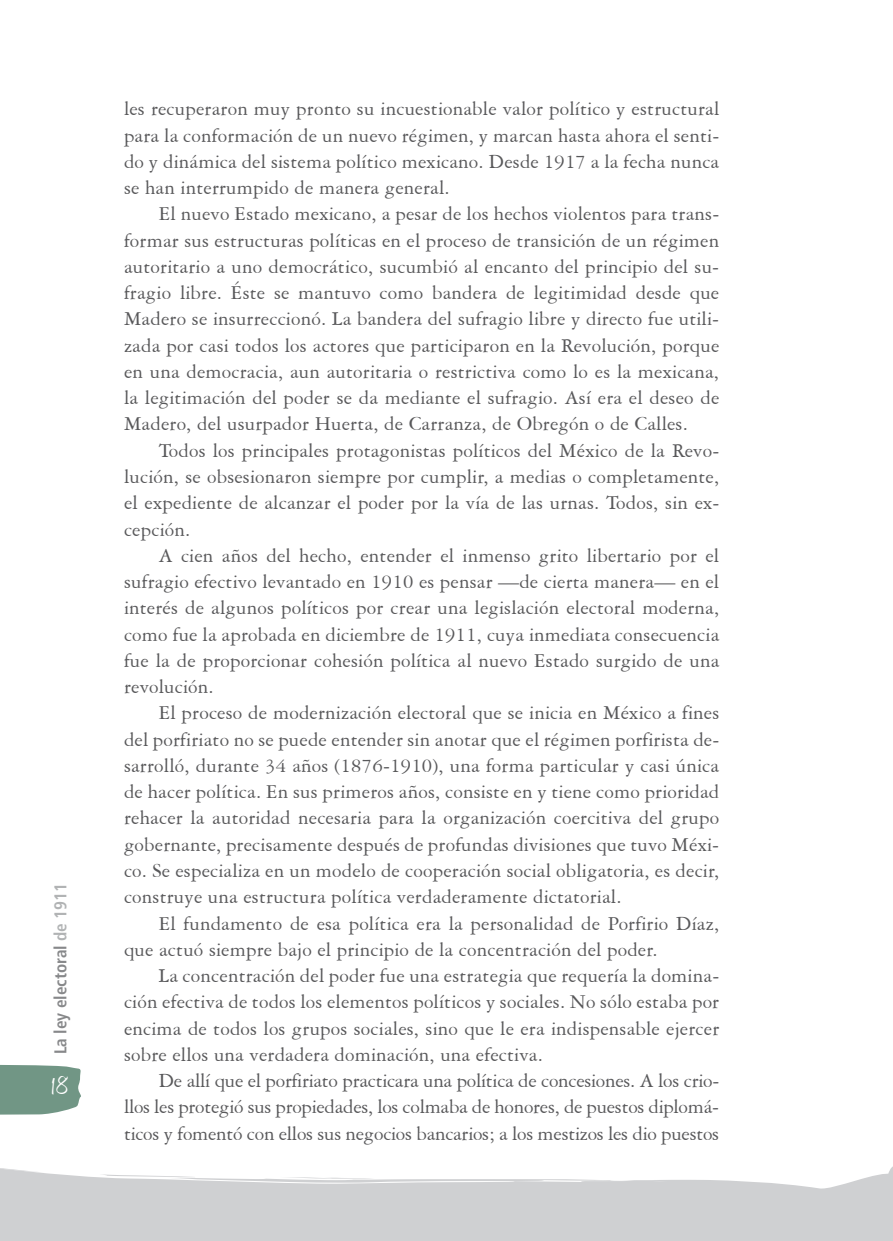
<style>
.page{position:relative;width:893px;height:1241px;background:#fff}
.page>*{position:absolute;margin:0;border:0;box-sizing:border-box;transform-origin:0 0}
.t1{font:300 26.25px "Honey Script";color:#fff}
.t2{font:21px/26.2px "American Garamond BT";letter-spacing:.01em;color:#58585a;text-align:justify}
.t3{font:700 condensed 17.15px "Frutiger";color:#87888a}
.s1{color:#b1b3b4}
</style>
<div class="page">
<svg style="left:0;top:1064px;width:81px;height:50px"></svg>
<svg style="left:0;top:1168px;width:886px;height:72px;fill:#cfd0d2"></svg>
<svg style="left:886px;top:1166px;width:7px;height:74px"></svg>
<p class="t3" style="left:50px;top:1054px;width:173px;rotate:-90deg">La ley electoral <span class="s1">de 1911</span></p>
<p class="t1" style="left:52px;top:1069px;width:19px">18</p>
<p class="t2" style="left:124px;top:95px;width:597px">les recuperaron muy pronto su incuestionable valor político y estructural para la conformación de un nuevo régimen, y marcan hasta ahora el senti&shy;do y dinámica del sistema político mexicano. Desde 1917 a la fecha nunca se han interrumpido de manera general.</p>
<p class="t2" style="left:124px;top:200px;width:597px;text-indent:35px">El nuevo Estado mexicano, a pesar de los hechos violentos para trans&shy;formar sus estructuras políticas en el proceso de transición de un régimen autoritario a uno democrático, sucumbió al encanto del principio del su&shy;fragio libre. Éste se mantuvo como bandera de legitimidad desde que Madero se insurreccionó. La bandera del sufragio libre y directo fue utili&shy;zada por casi todos los actores que participaron en la Revolución, porque en una democracia, aun autoritaria o restrictiva como lo es la mexicana, la legitimación del poder se da mediante el sufragio. Así era el deseo de Madero, del usurpador Huerta, de Carranza, de Obregón o de Calles.</p>
<p class="t2" style="left:124px;top:436px;width:597px;text-indent:35px">Todos los principales protagonistas políticos del México de la Revo&shy;lución, se obsesionaron siempre por cumplir, a medias o completamente, el expediente de alcanzar el poder por la vía de las urnas. Todos, sin ex&shy;cepción.</p>
<p class="t2" style="left:124px;top:541px;width:597px;text-indent:35px">A cien años del hecho, entender el inmenso grito libertario por el sufragio efectivo levantado en 1910 es pensar —de cierta manera— en el interés de algunos políticos por crear una legislación electoral moderna, como fue la aprobada en diciembre de 1911, cuya inmediata consecuencia fue la de proporcionar cohesión política al nuevo Estado surgido de una revolución.</p>
<p class="t2" style="left:124px;top:699px;width:597px;text-indent:35px">El proceso de modernización electoral que se inicia en México a fines del porfiriato no se puede entender sin anotar que el régimen porfirista de&shy;sarrolló, durante 34 años (1876-1910), una forma particular y casi única de hacer política. En sus primeros años, consiste en y tiene como prioridad rehacer la autoridad necesaria para la organización coercitiva del grupo gobernante, precisamente después de profundas divisiones que tuvo Méxi&shy;co. Se especializa en un modelo de cooperación social obligatoria, es decir, construye una estructura política verdaderamente dictatorial.</p>
<p class="t2" style="left:124px;top:909px;width:597px;text-indent:35px">El fundamento de esa política era la personalidad de Porfirio Díaz, que actuó siempre bajo el principio de la concentración del poder.</p>
<p class="t2" style="left:124px;top:961px;width:597px;text-indent:35px">La concentración del poder fue una estrategia que requería la domina&shy;ción efectiva de todos los elementos políticos y sociales. No sólo estaba por encima de todos los grupos sociales, sino que le era indispensable ejercer sobre ellos una verdadera dominación, una efectiva.</p>
<p class="t2" style="left:124px;top:1066px;width:597px;text-indent:35px">De allí que el porfiriato practicara una política de concesiones. A los crio&shy;llos les protegió sus propiedades, los colmaba de honores, de puestos diplomá&shy;ticos y fomentó con ellos sus negocios bancarios; a los mestizos les dio puestos</p>
</div>
